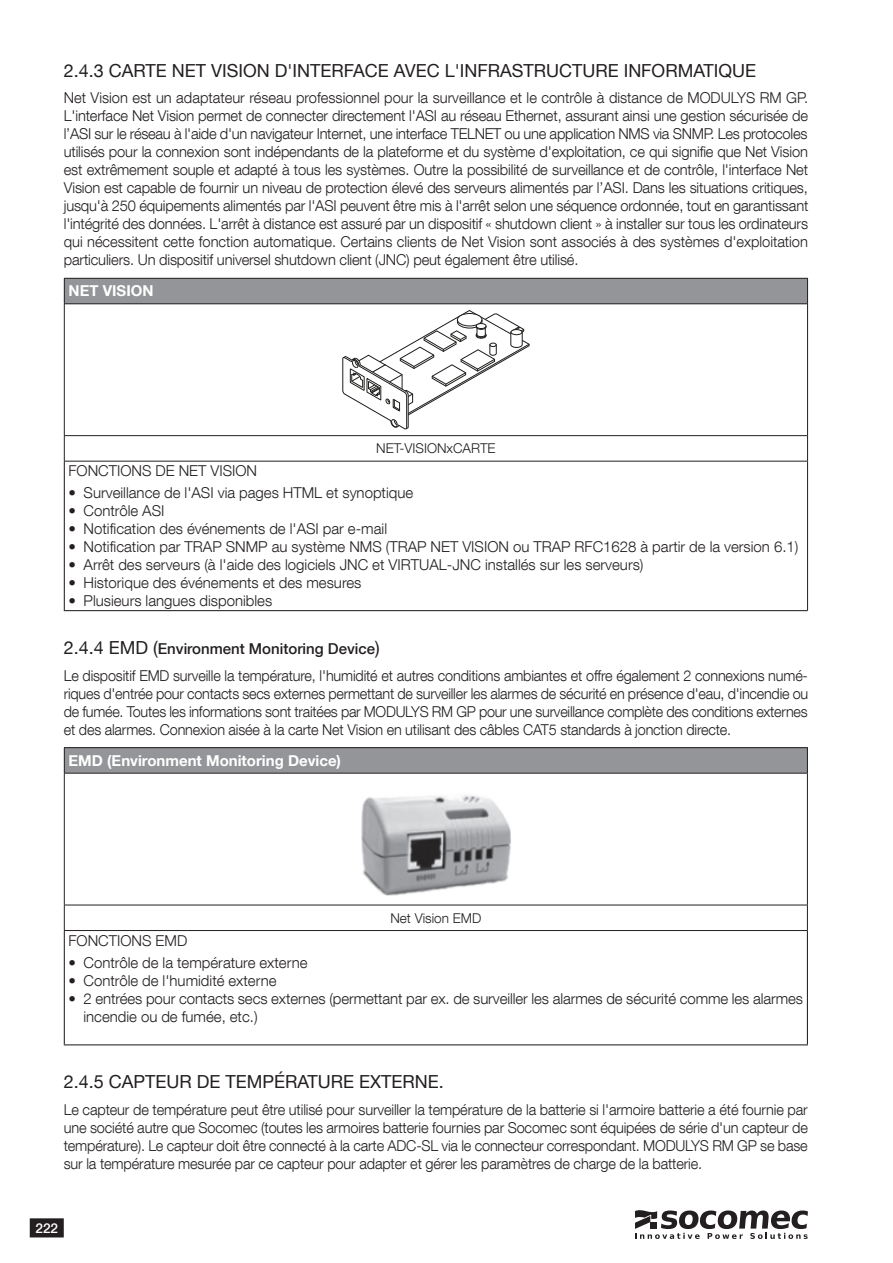
<style>
.page{position:relative;width:893px;height:1263px;background:#fff}
.page>*{position:absolute;margin:0;border:0;box-sizing:border-box;transform-origin:0 0}
.t1{font:18px "Helvetica Neue LT Com";color:#231f20}
.t2{font:300 15px/18px "Helvetica Neue LT Com";color:#231f20;text-align:justify}
.t3{font:300 15px/18px "Helvetica Neue LT Com";color:#231f20;scale:.96 1}
.t4{font:700 15px "Helvetica Neue LT Com";color:#fff}
.t5{font:300 13.5px "Helvetica Neue LT Com";color:#231f20}
.t6{font:500 13.5px "Helvetica Neue LT Com";color:#fff}
.s1{font-weight:400;font-size:18px}
.s2{font-weight:500}
</style>
<div class="page">
<div style="left:64px;top:278px;width:743px;height:26px;background:#939598"></div>
<svg style="left:807px;top:279px;width:1px;height:25px"></svg>
<hr style="left:64px;top:461px;width:1px;height:149px;background:#231f20">
<svg style="left:64px;top:279px;width:1px;height:25px"></svg>
<hr style="left:64px;top:278px;width:744px;height:1px;background:#231f20">
<hr style="left:64px;top:304px;width:1px;height:131px;background:#231f20">
<hr style="left:807px;top:304px;width:1px;height:131px;background:#231f20">
<hr style="left:64px;top:304px;width:744px;height:1px;background:#231f20">
<svg style="left:64px;top:436px;width:1px;height:25px"></svg>
<svg style="left:807px;top:436px;width:1px;height:25px"></svg>
<hr style="left:64px;top:435px;width:744px;height:1px;background:#231f20">
<hr style="left:807px;top:461px;width:1px;height:149px;background:#231f20">
<hr style="left:64px;top:461px;width:744px;height:1px;background:#231f20">
<hr style="left:64px;top:610px;width:744px;height:1px;background:#231f20">
<svg style="left:342px;top:310px;width:187px;height:119px"></svg>
<div style="left:64px;top:748px;width:743px;height:25px;background:#939598"></div>
<svg style="left:807px;top:748px;width:1px;height:25px"></svg>
<hr style="left:64px;top:931px;width:1px;height:113px;background:#231f20">
<svg style="left:64px;top:748px;width:1px;height:25px"></svg>
<hr style="left:64px;top:747px;width:744px;height:1px;background:#231f20">
<hr style="left:64px;top:773px;width:1px;height:132px;background:#231f20">
<svg style="left:64px;top:906px;width:1px;height:24px"></svg>
<hr style="left:807px;top:773px;width:1px;height:132px;background:#231f20">
<hr style="left:64px;top:773px;width:744px;height:1px;background:#231f20">
<svg style="left:807px;top:906px;width:1px;height:24px"></svg>
<hr style="left:64px;top:905px;width:744px;height:1px;background:#231f20">
<hr style="left:807px;top:931px;width:1px;height:113px;background:#231f20">
<hr style="left:64px;top:930px;width:744px;height:1px;background:#231f20">
<hr style="left:64px;top:1044px;width:744px;height:1px;background:#231f20">
<img style="left:361px;top:795px;width:150px;height:101px">
<svg style="left:635px;top:1210px;width:173px;height:29px"></svg>
<div style="left:650px;top:1222px;width:7px;height:7px;background:#231f20"></div>
<div style="left:31px;top:1219px;width:32px;height:18px;background:#231f20"></div>
<div style="left:30px;top:1218px;width:34px;height:19px;border:2px solid #231f20"></div>
<p class="t1" style="left:64px;top:59px;width:694px">2.4.3 CARTE NET VISION D'INTERFACE AVEC L'INFRASTRUCTURE INFORMATIQUE</p>
<p class="t2" style="left:64px;top:88px;width:746px">Net Vision est un adaptateur réseau professionnel pour la surveillance et le contrôle à distance de MODULYS RM GP.<br>L'interface Net Vision permet de connecter directement l'ASI au réseau Ethernet, assurant ainsi une gestion sécurisée de l’ASI sur le réseau à l'aide d'un navigateur Internet, une interface TELNET ou une application NMS via SNMP. Les protocoles utilisés pour la connexion sont indépendants de la plateforme et du système d'exploitation, ce qui signifie que Net Vision est extrêmement souple et adapté à tous les systèmes. Outre la possibilité de surveillance et de contrôle, l'interface Net Vision est capable de fournir un niveau de protection élevé des serveurs alimentés par l’ASI. Dans les situations critiques, jusqu'à 250 équipements alimentés par l'ASI peuvent être mis à l'arrêt selon une séquence ordonnée, tout en garantissant l'intégrité des données. L'arrêt à distance est assuré par un dispositif « shutdown client » à installer sur tous les ordinateurs qui nécessitent cette fonction automatique. Certains clients de Net Vision sont associés à des systèmes d'exploitation particuliers. Un dispositif universel shutdown client (JNC) peut également être utilisé.</p>
<p class="t4" style="left:69px;top:282px;width:86px">NET VISION</p>
<p class="t5" style="left:376px;top:440px;width:121px">NET-VISIONxCARTE</p>
<p class="t2" style="left:69px;top:461px;width:190px">FONCTIONS DE NET VISION</p>
<p class="t2" style="left:69px;top:484px;width:346px">• Surveillance de l'ASI via pages HTML et synoptique</p>
<p class="t2" style="left:69px;top:502px;width:97px">• Contrôle ASI</p>
<p class="t2" style="left:69px;top:520px;width:320px">• Notification des événements de l'ASI par e-mail</p>
<p class="t2" style="left:69px;top:538px;width:731px">• Notification par TRAP SNMP au système NMS (TRAP NET VISION ou TRAP RFC1628 à partir de la version 6.1)</p>
<p class="t2" style="left:69px;top:556px;width:576px">• Arrêt des serveurs (à l'aide des logiciels JNC et VIRTUAL-JNC installés sur les serveurs)</p>
<p class="t2" style="left:69px;top:574px;width:294px">• Historique des événements et des mesures</p>
<p class="t2" style="left:69px;top:592px;width:205px">• Plusieurs langues disponibles</p>
<p class="t3" style="left:64px;top:635px;width:777px;line-height:26.5px"><span class="s1">2.4.4 EMD (</span><span class="s2">Environment Monitoring Device</span><span class="s1">)<br></span>Le dispositif EMD surveille la température, l'humidité et autres conditions ambiantes et offre également 2 connexions numé-</p>
<p class="t3" style="left:64px;top:684px;width:777px;text-align:justify">riques d'entrée pour contacts secs externes permettant de surveiller les alarmes de sécurité en présence d'eau, d'incendie ou de fumée. Toutes les informations sont traitées par MODULYS RM GP pour une surveillance complète des conditions externes et des alarmes. Connexion aisée à la carte Net Vision en utilisant des câbles CAT5 standards à jonction directe.</p>
<p class="t4" style="left:69px;top:751px;width:274px">EMD (Environment Monitoring Device)</p>
<p class="t5" style="left:390px;top:909px;width:92px">Net Vision EMD</p>
<p class="t2" style="left:69px;top:931px;width:120px">FONCTIONS EMD</p>
<p class="t2" style="left:69px;top:953px;width:240px">• Contrôle de la température externe</p>
<p class="t2" style="left:69px;top:971px;width:210px">• Contrôle de l'humidité externe</p>
<p class="t2" style="left:83px;top:989px;width:721px;text-indent:-15px">• 2 entrées pour contacts secs externes (permettant par ex. de surveiller les alarmes de sécurité comme les alarmes incendie ou de fumée, etc.)</p>
<p class="t1" style="left:64px;top:1071px;width:382px">2.4.5 CAPTEUR DE TEMPÉRATURE EXTERNE.</p>
<p class="t2" style="left:64px;top:1100px;width:746px">Le capteur de température peut être utilisé pour surveiller la température de la batterie si l'armoire batterie a été fournie par une société autre que Socomec (toutes les armoires batterie fournies par Socomec sont équipées de série d'un capteur de température). Le capteur doit être connecté à la carte ADC-SL via le connecteur correspondant. MODULYS RM GP se base sur la température mesurée par ce capteur pour adapter et gérer les paramètres de charge de la batterie.</p>
<p class="t6" style="left:36px;top:1220px;width:24px">222</p>
</div>
